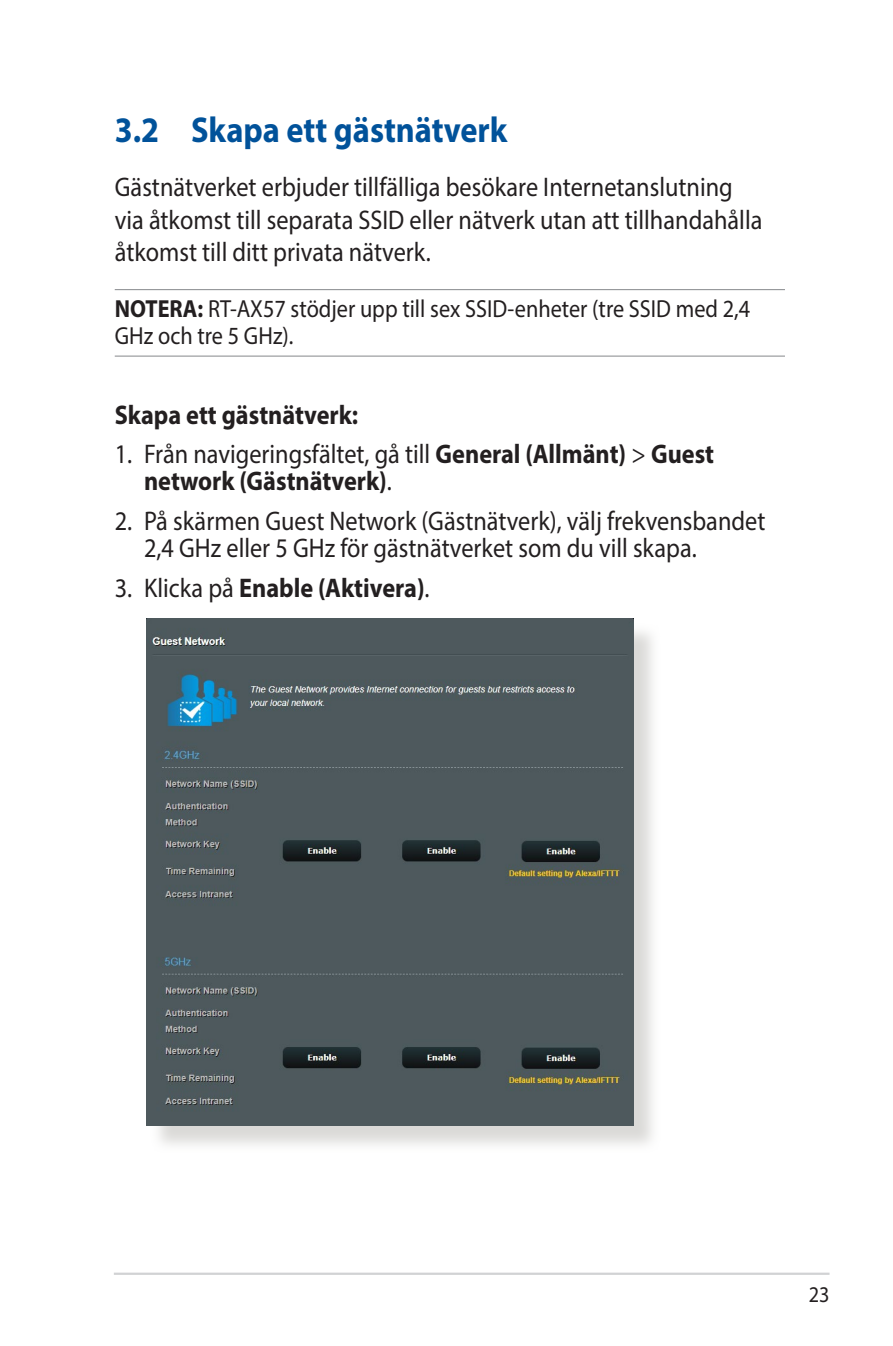
<style>
.page{position:relative;width:893px;height:1346px;background:#fff}
.page>*{position:absolute;margin:0;border:0;box-sizing:border-box;transform-origin:0 0}
.t1{font:700 36px "Myriad Pro";color:#01529a;scale:.9 1}
.t2{font:27px/32.4px "Myriad Pro";color:#231f20;scale:.9 1}
.t3{font:700 27px/27px "Myriad Pro";color:#231f20;scale:.9 1}
.t4{font:24.75px/27px "Myriad Pro";color:#231f20;scale:.9 1}
.t5{font:22.5px "Myriad Pro";color:#231f20;scale:.9 1}
.s1{font-weight:700}
.s2{font-weight:400}
</style>
<div class="page">
<hr style="left:114px;top:1272px;width:715px;height:3px;background:#d1d2d4">
<hr style="left:115px;top:289px;width:670px;height:1px;background:#939598">
<hr style="left:115px;top:355px;width:670px;height:2px;background:#939598">
<div style="left:150px;top:622px;width:511px;height:531px;background:#cfcecb;opacity:.75"></div>
<img style="left:147px;top:619px;width:486px;height:506px">
<h1 class="t1" style="left:115px;top:106px;width:438px">3.2 Skapa ett gästnätverk</h1>
<p class="t2" style="left:115px;top:171px;width:721px">Gästnätverket erbjuder tillfälliga besökare Internetanslutning via åtkomst till separata SSID eller nätverk utan att tillhandahålla åtkomst till ditt privata nätverk.</p>
<p class="t4" style="left:115px;top:295px;width:708px"><span class="s1">NOTERA:</span> RT-AX57 stödjer upp till sex SSID-enheter (tre SSID med 2,4<br>GHz och tre 5 GHz).</p>
<p class="t3" style="left:115px;top:400px;width:272px">Skapa ett gästnätverk:</p>
<p class="t3" style="left:144px;top:440px;width:635px;text-indent:-29px"><span class="s2">1. Från navigeringsfältet, gå till</span> General (Allmänt) <span class="s2">&gt;</span> Guest network (Gästnätverk)<span class="s2">.</span></p>
<p class="t2" style="left:144px;top:507px;width:692px;line-height:27px;text-indent:-29px">2. På skärmen Guest Network (Gästnätverk), välj frekvensbandet<br>2,4 GHz eller 5 GHz för gästnätverket som du vill skapa.</p>
<p class="t3" style="left:115px;top:573px;width:351px"><span class="s2">3. Klicka på</span> Enable (Aktivera)<span class="s2">.</span></p>
<p class="t5" style="left:809px;top:1281px;width:25px">23</p>
</div>
